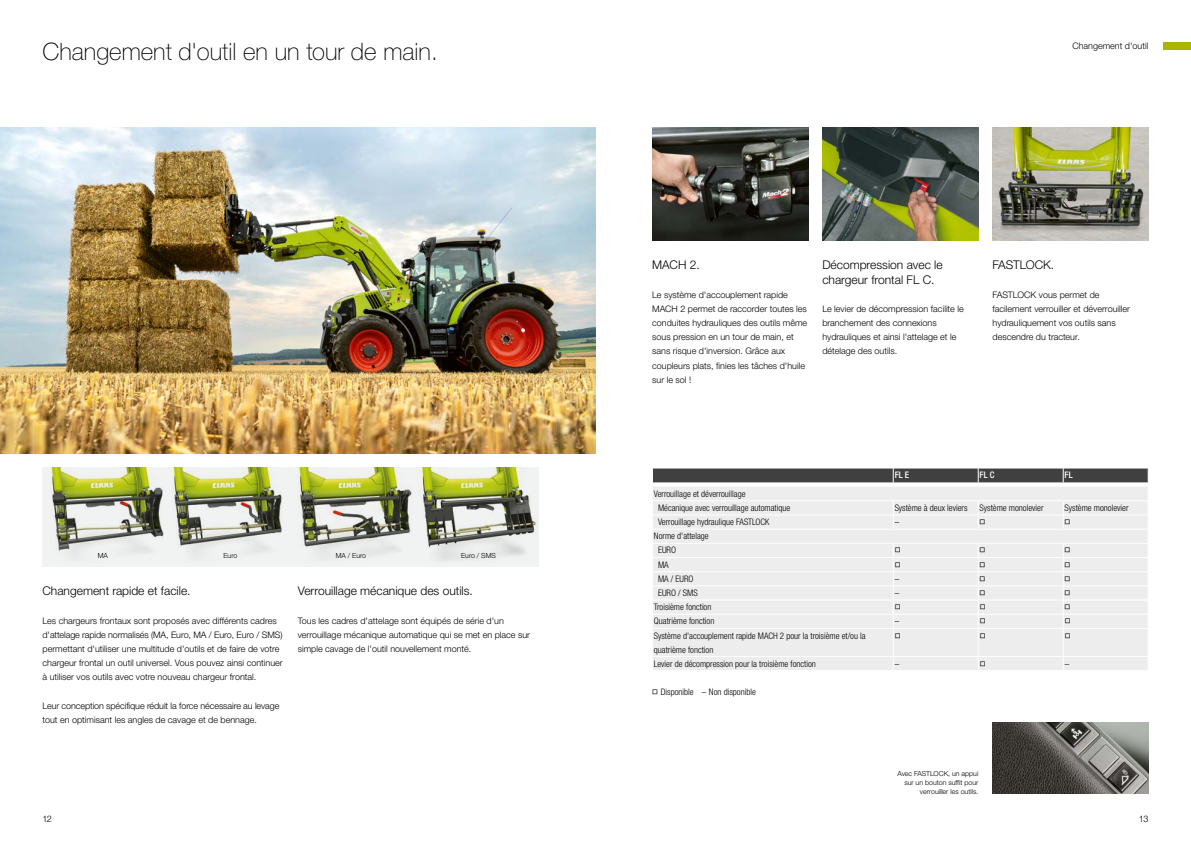
<style>
.page{position:relative;width:1191px;height:842px;background:#fff}
.page>*{position:absolute;margin:0;border:0;box-sizing:border-box;transform-origin:0 0}
.t1{font:100 24px "CLAAS Helvetica Neue";color:#000}
.t2{font:300 12px/14.2px "CLAAS Helvetica Neue";color:#000}
.t3{font:300 9px/14.2px "CLAAS Helvetica Neue";color:#000}
.t4{font:300 condensed 9px/14.2px "CLAAS Helvetica Neue";color:#000}
.t5{font:500 condensed 9px "CLAAS Helvetica Neue";color:#fff}
.t6{font:300 7px/9px "CLAAS Helvetica Neue";color:#000;text-align:right}
</style>
<div class="page">
<div style="left:1162px;top:43px;width:29px;height:7px;background:#aab500"></div>
<div style="left:43px;top:468px;width:496px;height:99px;background:#f1f2f2"></div>
<img style="left:0;top:128px;width:595px;height:326px">
<img style="left:51px;top:468px;width:231px;height:87px">
<img style="left:299px;top:468px;width:238px;height:92px">
<img style="left:652px;top:128px;width:156px;height:113px">
<img style="left:992px;top:128px;width:156px;height:113px">
<img style="left:992px;top:723px;width:156px;height:71px">
<img style="left:822px;top:128px;width:156px;height:113px">
<svg style="left:652px;top:468px;width:497px;height:202px;background:#e2e2e2"></svg>
<h1 class="t1" style="left:43px;top:36px;width:397px">Changement d'outil en un tour de main.</h1>
<p class="t6" style="left:98px;top:551px;width:12px">MA</p>
<p class="t6" style="left:223px;top:551px;width:15px">Euro</p>
<p class="t6" style="left:336px;top:551px;width:32px">MA / Euro</p>
<p class="t6" style="left:461px;top:551px;width:36px">Euro / SMS</p>
<h2 class="t2" style="left:43px;top:584px;width:149px">Changement rapide et facile.</h2>
<p class="t3" style="left:43px;top:614px;width:242px">Les chargeurs frontaux sont proposés avec différents cadres d'attelage rapide normalisés (MA, Euro, MA / Euro, Euro / SMS) permettant d'utiliser une multitude d'outils et de faire de votre chargeur frontal un outil universel. Vous pouvez ainsi continuer à utiliser vos outils avec votre nouveau chargeur frontal.</p>
<p class="t3" style="left:43px;top:699px;width:238px">Leur conception spécifique réduit la force nécessaire au levage tout en optimisant les angles de cavage et de bennage.</p>
<h2 class="t2" style="left:298px;top:584px;width:177px">Verrouillage mécanique des outils.</h2>
<p class="t3" style="left:298px;top:614px;width:234px">Tous les cadres d'attelage sont équipés de série d'un verrouillage mécanique automatique qui se met en place sur simple cavage de l'outil nouvellement monté.</p>
<p class="t3" style="left:1072px;top:39px;width:78px">Changement d'outil</p>
<h2 class="t2" style="left:652px;top:258px;width:49px">MACH 2.</h2>
<p class="t3" style="left:652px;top:288px;width:156px">Le système d'accouplement rapide MACH 2 permet de raccorder toutes les conduites hydrauliques des outils même sous pression en un tour de main, et sans risque d'inversion. Grâce aux coupleurs plats, finies les tâches d'huile sur le sol !</p>
<h2 class="t2" style="left:822px;top:258px;width:122px">Décompression avec le chargeur frontal FL C.</h2>
<p class="t3" style="left:822px;top:302px;width:143px">Le levier de décompression facilite le branchement des connexions hydrauliques et ainsi l'attelage et le dételage des outils.</p>
<h2 class="t2" style="left:992px;top:258px;width:63px">FASTLOCK.</h2>
<p class="t3" style="left:992px;top:288px;width:139px">FASTLOCK vous permet de facilement verrouiller et déverrouiller hydrauliquement vos outils sans descendre du tracteur.</p>
<p class="t4" style="left:658px;top:487px;width:134px;text-indent:-4px">Verrouillage et déverrouillage<br>Mécanique avec verrouillage automatique</p>
<p class="t5" style="left:894px;top:469px;width:16px">FL E</p>
<p class="t5" style="left:979px;top:469px;width:16px">FL C</p>
<p class="t5" style="left:1064px;top:469px;width:10px">FL</p>
<p class="t4" style="left:894px;top:501px;width:74px">Système à deux leviers</p>
<p class="t4" style="left:979px;top:501px;width:65px">Système monolevier</p>
<p class="t4" style="left:1064px;top:501px;width:65px">Système monolevier</p>
<p class="t4" style="left:658px;top:515px;width:113px">Verrouillage hydraulique FASTLOCK</p>
<p class="t4" style="left:894px;top:515px;width:6px">–</p>
<p class="t4" style="left:979px;top:515px;width:7px">□</p>
<p class="t4" style="left:1064px;top:515px;width:7px">□</p>
<p class="t4" style="left:658px;top:529px;width:52px;text-indent:-4px">Norme d'attelage<br>EURO</p>
<p class="t4" style="left:894px;top:543px;width:7px">□</p>
<p class="t4" style="left:979px;top:543px;width:7px">□</p>
<p class="t4" style="left:1064px;top:543px;width:7px">□</p>
<p class="t4" style="left:658px;top:557px;width:12px">MA</p>
<p class="t4" style="left:894px;top:557px;width:7px">□</p>
<p class="t4" style="left:979px;top:557px;width:7px">□</p>
<p class="t4" style="left:1064px;top:557px;width:7px">□</p>
<p class="t4" style="left:658px;top:572px;width:37px">MA / EURO</p>
<p class="t4" style="left:894px;top:572px;width:6px">–</p>
<p class="t4" style="left:979px;top:572px;width:7px">□</p>
<p class="t4" style="left:1064px;top:572px;width:7px">□</p>
<p class="t4" style="left:658px;top:586px;width:41px">EURO / SMS</p>
<p class="t4" style="left:894px;top:586px;width:6px">–</p>
<p class="t4" style="left:979px;top:586px;width:7px">□</p>
<p class="t4" style="left:1064px;top:586px;width:7px">□</p>
<p class="t4" style="left:654px;top:600px;width:59px">Troisième fonction</p>
<p class="t4" style="left:894px;top:600px;width:7px">□</p>
<p class="t4" style="left:979px;top:600px;width:7px">□</p>
<p class="t4" style="left:1064px;top:600px;width:7px">□</p>
<p class="t4" style="left:654px;top:614px;width:62px">Quatrième fonction</p>
<p class="t4" style="left:894px;top:614px;width:6px">–</p>
<p class="t4" style="left:979px;top:614px;width:7px">□</p>
<p class="t4" style="left:1064px;top:614px;width:7px">□</p>
<p class="t4" style="left:654px;top:628px;width:213px">Système d'accouplement rapide MACH 2 pour la troisième et/ou la quatrième fonction</p>
<p class="t4" style="left:894px;top:628px;width:7px">□</p>
<p class="t4" style="left:979px;top:628px;width:7px">□</p>
<p class="t4" style="left:1064px;top:628px;width:7px">□</p>
<p class="t4" style="left:654px;top:656px;width:163px">Levier de décompression pour la troisième fonction</p>
<p class="t4" style="left:894px;top:656px;width:6px">–</p>
<p class="t4" style="left:979px;top:656px;width:7px">□</p>
<p class="t4" style="left:1064px;top:656px;width:6px">–</p>
<p class="t4" style="left:652px;top:684px;width:105px">□ Disponible – Non disponible</p>
<p class="t6" style="left:897px;top:769px;width:82px">Avec FASTLOCK, un appui sur un bouton suffit pour verrouiller les outils.</p>
<p class="t3" style="left:43px;top:812px;width:11px">12</p>
<p class="t3" style="left:1139px;top:812px;width:11px">13</p>
</div>
